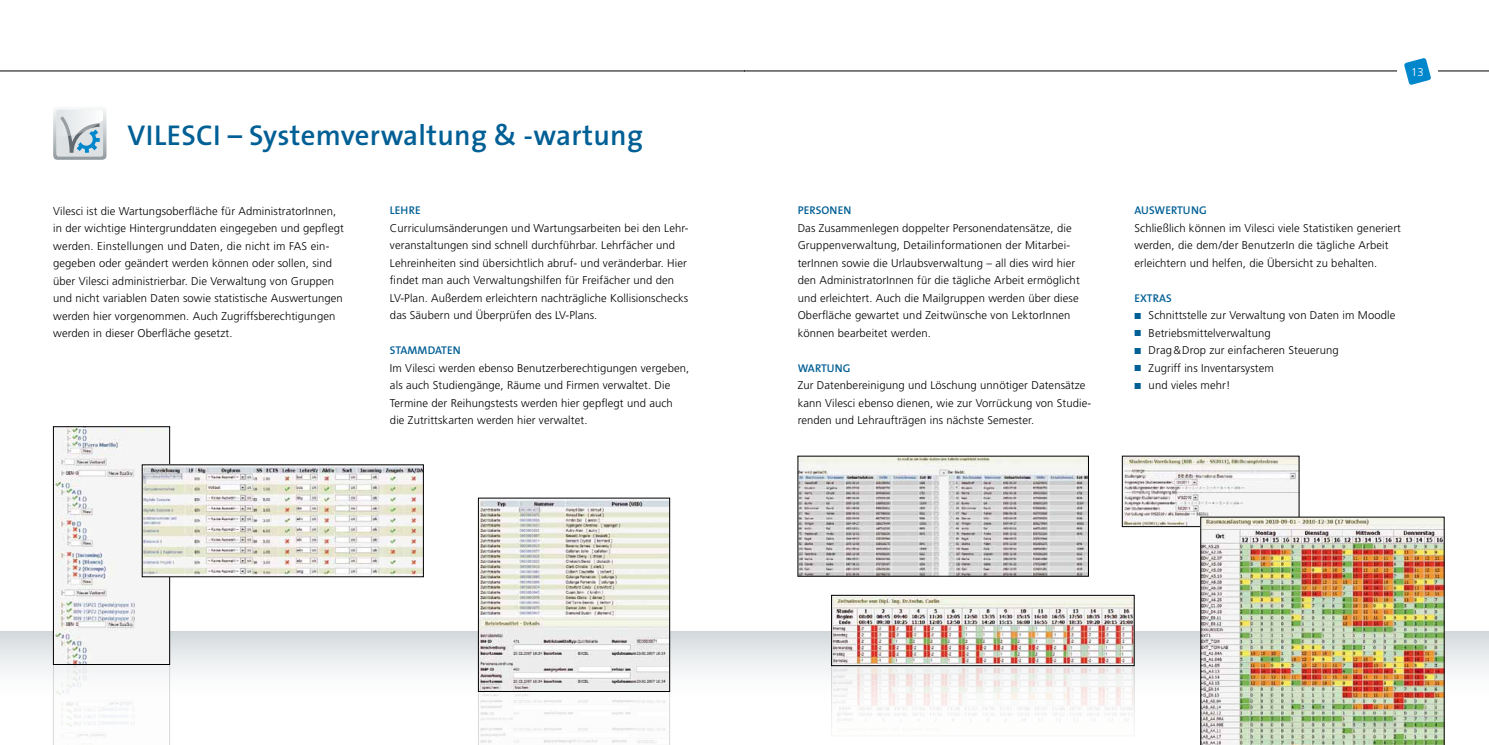
<style>
.page{position:relative;width:1489px;height:745px;background:#fff}
.page>*{position:absolute;margin:0;border:0;box-sizing:border-box;transform-origin:0 0}
.t1{font:600 28.75px "The Sans";letter-spacing:.01em;color:#005f95}
.t2{font:300 11.25px/17.5px "Frutiger";letter-spacing:.01em;color:#000}
.t3{font:600 11.25px "The Sans";letter-spacing:.01em;color:#005f95}
.t4{font:300 11.25px "Frutiger";color:#fff}
.s1{color:#005f95}
</style>
<div class="page">
<hr style="left:0;top:71px;width:744px;height:1px;background:#000">
<hr style="left:744px;top:71px;width:744px;height:1px;background:#000">
<svg style="left:53px;top:109px;width:53px;height:51px;background:#c4d1d8"></svg>
<div style="left:1397px;top:67px;width:40px;height:7px;background:#fff"></div>
<svg style="left:1404px;top:58px;width:27px;height:27px"></svg>
<div style="left:0;top:631px;width:1488px;height:71px;background:linear-gradient(to bottom,#d5dadd,#fff)"></div>
<svg style="left:1121px;top:455px;width:178px;height:71px"></svg>
<img style="left:1200px;top:516px;width:244px;height:228px">
<svg style="left:797px;top:455px;width:291px;height:121px;background:#d0cfcf"></svg>
<div style="left:817px;top:651px;width:325px;height:86px;background:linear-gradient(to bottom,#eef1f2,#fff)"></div>
<img style="left:831px;top:594px;width:303px;height:142px">
<svg style="left:53px;top:426px;width:371px;height:318px"></svg>
<svg style="left:478px;top:497px;width:192px;height:247px"></svg>
<h1 class="t1" style="left:128px;top:111px;width:517px">VILESCI – SYSTEMVERWALTUNG &amp; -WARTUNG</h1>
<p class="t2" style="left:53px;top:202px;width:292px">Vilesci ist die Wartungsoberfläche für AdministratorInnen, in der wichtige Hintergrunddaten eingegeben und gepflegt werden. Einstellungen und Daten, die nicht im FAS ein&shy;gegeben oder geändert werden können oder sollen, sind über Vilesci administrierbar. Die Verwaltung von Gruppen und nicht variablen Daten sowie statistische Auswertungen werden hier vorgenommen. Auch Zugriffsberechtigungen werden in dieser Oberfläche gesetzt.</p>
<p class="t3" style="left:390px;top:201px;width:31px">LEH RE</p>
<p class="t2" style="left:390px;top:219px;width:300px">Curriculumsänderungen und Wartungsarbeiten bei den Lehr&shy;veranstaltungen sind schnell durchführbar. Lehrfächer und Lehreinheiten sind übersichtlich abruf- und veränderbar. Hier findet man auch Verwaltungshilfen für Freifächer und den LV-Plan. Außerdem erleichtern nachträgliche Kollisionschecks das Säubern und Überprüfen des LV-Plans.</p>
<p class="t3" style="left:390px;top:341px;width:15px">STAMM</p>
<p class="t3" style="left:427px;top:341px;width:15px">DATEN</p>
<p class="t2" style="left:390px;top:359px;width:301px">Im Vilesci werden ebenso Benutzerberechtigungen vergeben, als auch Studiengänge, Räume und Firmen verwaltet. Die Termine der Reihungstests werden hier gepflegt und auch die Zutrittskarten werden hier verwaltet.</p>
<p class="t4" style="left:1410px;top:65px;width:14px">13</p>
<p class="t3" style="left:797px;top:201px;width:26px">PERSONEN</p>
<p class="t2" style="left:797px;top:219px;width:283px">Das Zusammenlegen doppelter Personendatensätze, die Gruppenverwaltung, Detailinformationen der Mitarbei&shy;terInnen sowie die Urlaubsverwaltung – all dies wird hier den AdministratorInnen für die tägliche Arbeit ermöglicht und erleichtert. Auch die Mailgruppen werden über diese Oberfläche gewartet und Zeitwünsche von LektorInnen können bearbeitet werden.</p>
<p class="t3" style="left:797px;top:358px;width:54px">WARTUNG</p>
<p class="t2" style="left:797px;top:376px;width:295px">Zur Datenbereinigung und Löschung unnötiger Datensätze kann Vilesci ebenso dienen, wie zur Vorrückung von Studie&shy;renden und Lehraufträgen ins nächste Semester.</p>
<p class="t3" style="left:1134px;top:201px;width:23px">AUSWE</p>
<p class="t3" style="left:1170px;top:201px;width:37px">RTUNG</p>
<p class="t2" style="left:1134px;top:219px;width:268px">Schließlich können im Vilesci viele Statistiken generiert werden, die dem/der BenutzerIn die tägliche Arbeit erleichtern und helfen, die Übersicht zu behalten.</p>
<p class="t3" style="left:1134px;top:288px;width:32px">EXTRAS</p>
<p class="t2" style="left:1134px;top:306px;width:262px"><span class="s1">■</span> Schnittstelle zur Verwaltung von Daten im Moodle</p>
<p class="t2" style="left:1134px;top:324px;width:138px"><span class="s1">■</span> Betriebsmittelverwaltung</p>
<p class="t2" style="left:1134px;top:341px;width:206px"><span class="s1">■</span> Drag&amp;Drop zur einfacheren Steuerung</p>
<p class="t2" style="left:1134px;top:359px;width:141px"><span class="s1">■</span> Zugriff ins Inventarsystem</p>
<p class="t2" style="left:1134px;top:376px;width:97px"><span class="s1">■</span> und vieles mehr!</p>
</div>
